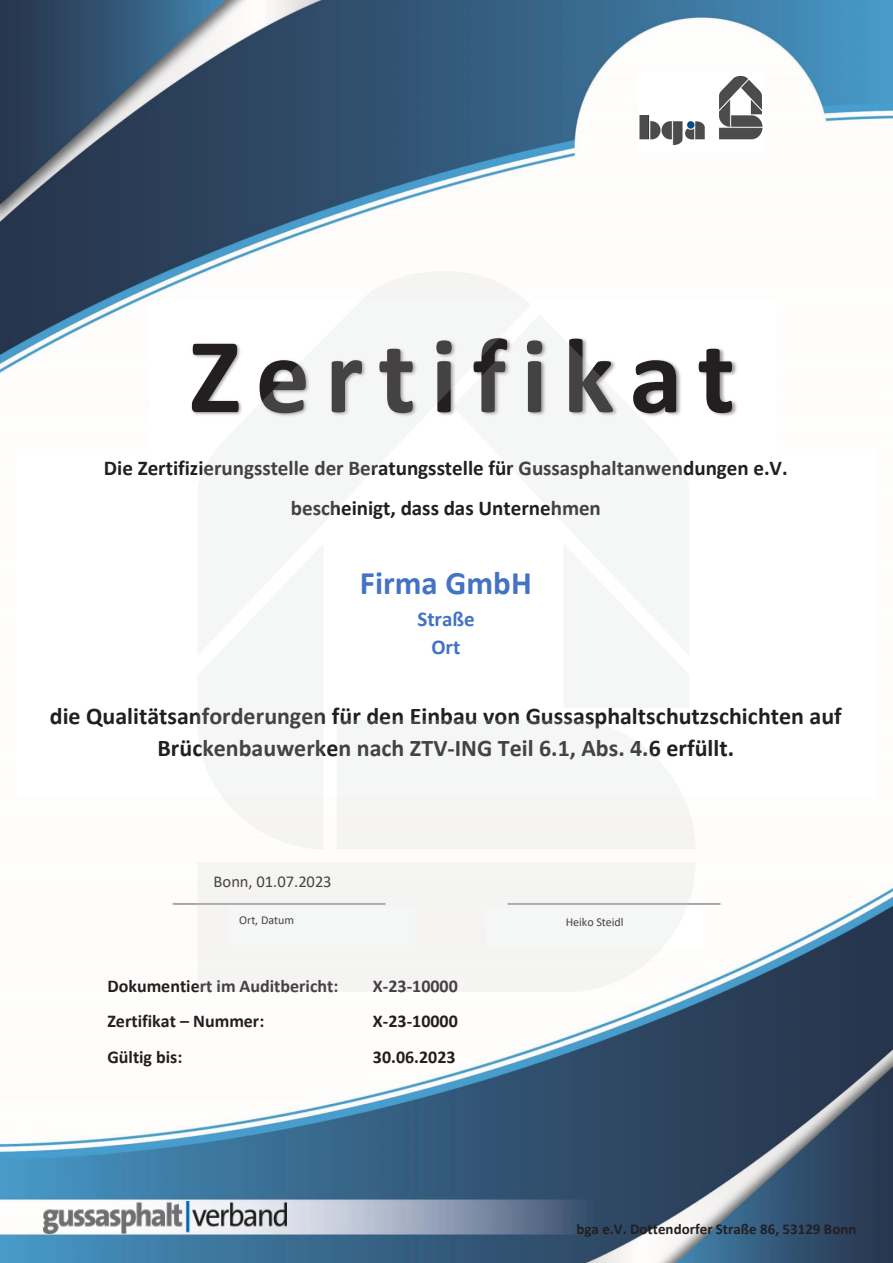
<style>
.page{position:relative;width:893px;height:1263px;background:#fff}
.page>*{position:absolute;margin:0;border:0;box-sizing:border-box;transform-origin:0 0}
.t1{font:700 108px "Calibri";letter-spacing:.14em;color:#231f20}
.t2{font:700 33px "Calibri";color:#4472c4}
.t3{font:700 24px/31.7px "Calibri";color:#231f20;text-align:center}
.t4{font:700 21px/39.6px "Calibri";color:#231f20;text-align:center}
.t5{font:700 21px/27.6px "Calibri";color:#4472c4;text-align:center}
.t6{font:700 18px "Calibri";color:#231f20}
.t7{font:16.5px "Calibri";letter-spacing:-.005em;color:#231f20}
.t8{font:700 15px "Calibri";color:#231f20}
.t9{font:12px "Calibri";letter-spacing:-.005em;color:#231f20}
</style>
<div class="page">
<img style="left:1px;top:0;width:891px;height:1263px">
<img style="left:43px;top:1202px;width:244px;height:31px">
<img style="left:638px;top:73px;width:126px;height:79px">
<div style="left:486px;top:908px;width:217px;height:38px;background:#fff"></div>
<div style="left:16px;top:449px;width:860px;height:348px;background:#fff"></div>
<div style="left:151px;top:301px;width:625px;height:153px;background:#fff"></div>
<img style="left:191px;top:343px;width:546px;height:73px">
<svg style="left:197px;top:269px;width:334px;height:149px"></svg>
<div style="left:197px;top:862px;width:499px;height:131px;background:#f5f5f4"></div>
<div style="left:337px;top:797px;width:359px;height:52px;background:#f5f4f3"></div>
<svg style="left:196px;top:797px;width:127px;height:52px"></svg>
<svg style="left:452px;top:314px;width:237px;height:104px"></svg>
<p class="t1" style="left:189px;top:300px;width:547px">Zertifikat</p>
<p class="t4" style="left:104px;top:448px;width:685px">Die Zertifizierungsstelle der Beratungsstelle für Gussasphaltanwendungen e.V. bescheinigt, dass das Unternehmen</p>
<p class="t2" style="left:360px;top:560px;width:173px">Firma GmbH</p>
<p class="t5" style="left:417px;top:605px;width:59px">Straße<br>Ort</p>
<p class="t3" style="left:50px;top:700px;width:793px">die Qualitätsanforderungen für den Einbau von Gussasphaltschutzschichten auf<br>Brückenbauwerken nach ZTV-ING Teil 6.1, Abs. 4.6 erfüllt.</p>
<p class="t7" style="left:214px;top:870px;width:120px">Bonn, 01.07.2023</p>
<p class="t9" style="left:239px;top:912px;width:56px">Ort, Datum</p>
<p class="t6" style="left:107px;top:973px;width:233px">Dokumentiert im Auditbericht:</p>
<p class="t6" style="left:373px;top:973px;width:86px">X-23-10000</p>
<p class="t6" style="left:107px;top:1008px;width:159px">Zertifikat – Nummer:</p>
<p class="t6" style="left:373px;top:1008px;width:86px">X-23-10000</p>
<p class="t6" style="left:107px;top:1044px;width:77px">Gültig bis:</p>
<p class="t6" style="left:373px;top:1044px;width:84px">30.06.2023</p>
<p class="t9" style="left:566px;top:913px;width:59px">Heiko Steidl</p>
<p class="t8" style="left:576px;top:1218px;width:281px">bga e.V. Dottendorfer Straße 86, 53129 Bonn</p>
</div>
